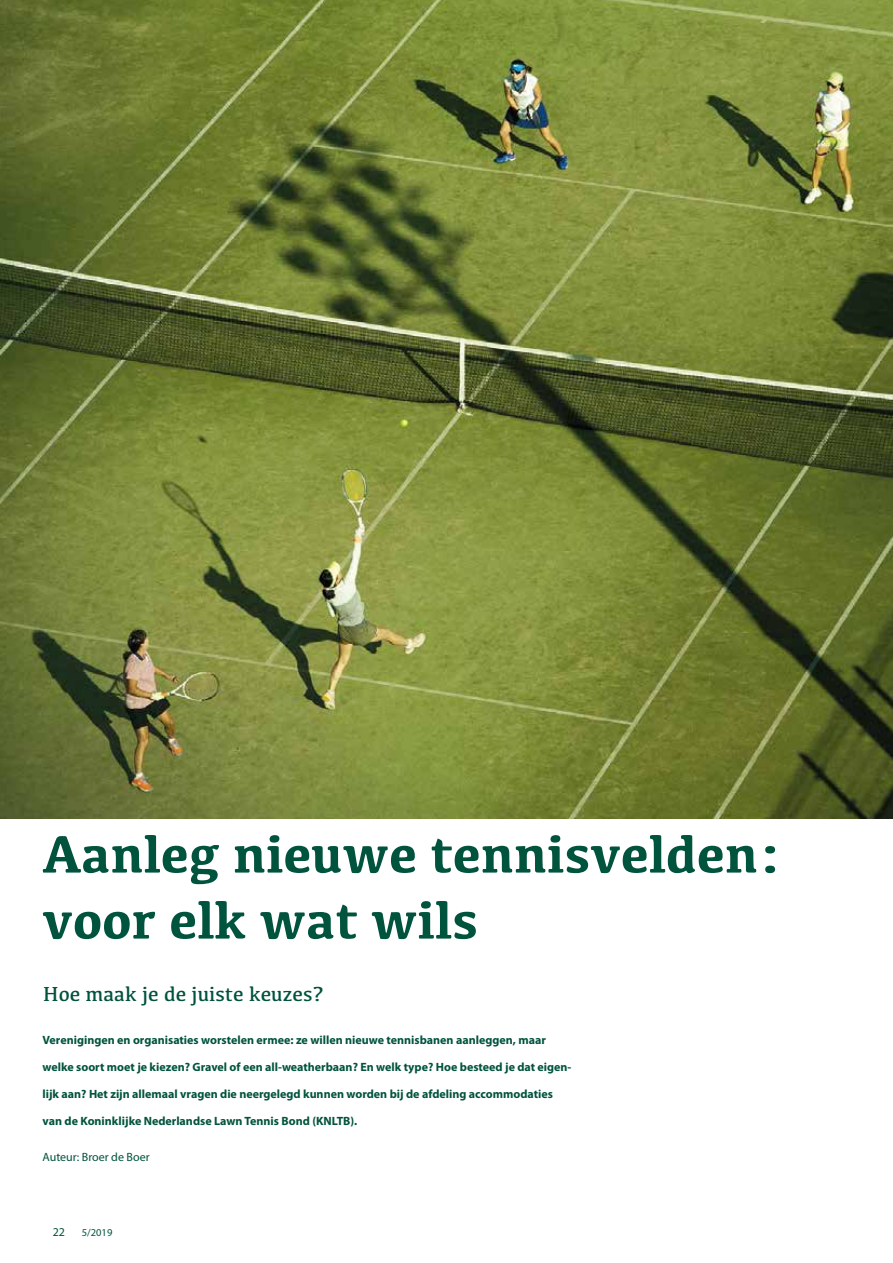
<style>
.page{position:relative;width:893px;height:1263px;background:#fff}
.page>*{position:absolute;margin:0;border:0;box-sizing:border-box;transform-origin:0 0}
.t1{font:700 54px/66px "Kefa";color:#00533d}
.t2{font:21px "Kefa";color:#00533d}
.t3{font:700 12px "Myriad Pro";color:#00533d}
.t4{font:12px "Myriad Pro";color:#00533d}
.t5{font:10.5px "Myriad Pro";color:#00533d}
</style>
<div class="page">
<img style="left:0;top:0;width:893px;height:818px">
<h1 class="t1" style="left:43px;top:818px;width:741px">Aanleg nieuwe tennisvelden: voor elk wat wils</h1>
<h2 class="t2" style="left:43px;top:981px;width:282px">Hoe maak je de juiste keuzes?</h2>
<p class="t3" style="left:43px;top:1032px;width:505px">Verenigingen en organisaties worstelen ermee: ze willen nieuwe tennisbanen aanleggen, maar</p>
<p class="t3" style="left:43px;top:1059px;width:530px">welke soort moet je kiezen? Gravel of een all-weatherbaan? En welk type? Hoe besteed je dat eigen-</p>
<p class="t3" style="left:43px;top:1086px;width:512px">lijk aan? Het zijn allemaal vragen die neergelegd kunnen worden bij de afdeling accommodaties</p>
<p class="t3" style="left:43px;top:1113px;width:316px">van de Koninklijke Nederlandse Lawn Tennis Bond (KNLTB).</p>
<p class="t4" style="left:43px;top:1150px;width:109px">Auteur: Broer de Boer</p>
<p class="t4" style="left:53px;top:1224px;width:14px">22</p>
<p class="t5" style="left:82px;top:1226px;width:32px">5/2019</p>
</div>
